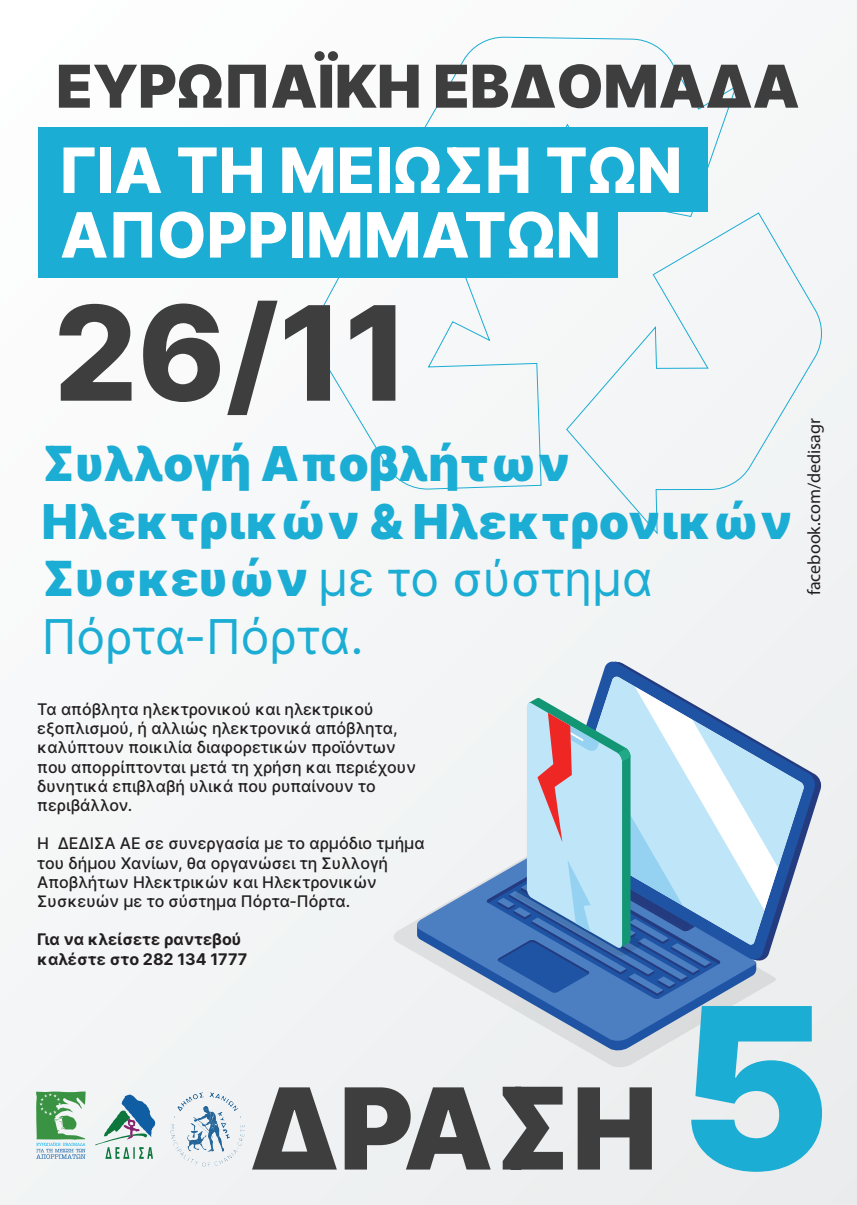
<style>
.page{position:relative;width:857px;height:1205px;background:#fff}
.page>*{position:absolute;margin:0;border:0;box-sizing:border-box;transform-origin:0 0}
.t1{font:800 131.3px "Inter";color:#3e3e3f}
.t2{font:900 113px "Inter";color:#3e3e3f}
.t3{font:800 62.5px/64.6px "Inter";color:#fff}
.t4{font:900 59.1px "Inter";color:#3e3e3f}
.t5{font:900 48px/57.6px "Inter";color:#1badd4}
.t6{font:18px "Myriad Pro";color:#231f20}
.t7{font:500 16px/19.2px "Inter";color:#231f20}
.t8{font:700 16px/19.2px "Inter";color:#231f20}
.s1{font-weight:400}
.s2{font-size:224.8px;color:#1badd4}
</style>
<div class="page">
<div style="left:0;top:0;width:856px;height:1205px;background:#f4f5f6"></div>
<svg style="left:424px;top:36px;width:313px;height:176px"></svg>
<svg style="left:304px;top:277px;width:238px;height:212px"></svg>
<svg style="left:565px;top:212px;width:257px;height:323px"></svg>
<div style="left:38px;top:193px;width:579px;height:84px;background:#1badd4"></div>
<div style="left:38px;top:127px;width:668px;height:84px;background:#1badd4"></div>
<svg style="left:394px;top:921px;width:260px;height:146px"></svg>
<svg style="left:417px;top:1041px;width:254px;height:10px"></svg>
<svg style="left:415px;top:880px;width:329px;height:161px"></svg>
<svg style="left:602px;top:661px;width:213px;height:184px"></svg>
<svg style="left:598px;top:676px;width:166px;height:10px"></svg>
<svg style="left:486px;top:686px;width:317px;height:313px"></svg>
<svg style="left:36px;top:1091px;width:50px;height:68px"></svg>
<svg style="left:95px;top:1094px;width:60px;height:65px"></svg>
<img style="left:170px;top:1092px;width:74px;height:74px">
<h3 class="t4" style="left:56px;top:43px;width:744px">ΕΥΡΩΠΑΪΚΗ ΕΒ∆ΟΜΑ∆Α</h3>
<h3 class="t3" style="left:60px;top:137px;width:623px">ΓΙΑ ΤΗ ΜΕΙΩΣΗ ΤΩΝ<br>ΑΠΟΡΡΙΜΜΑΤΩΝ</h3>
<h1 class="t1" style="left:54px;top:257px;width:357px">26/11</h1>
<h3 class="t5" style="left:42px;top:434px;width:752px">Συλλογή Αποβλήτων<br>Ηλεκτρικών &amp; Ηλεκτρονικών<br>Συσκευών <span class="s1">με το σύστημα<br>Πόρτα-Πόρτα.</span></h3>
<p class="t7" style="left:37px;top:699px;width:380px">Τα απόβλητα ηλεκτρονικού και ηλεκτρικού εξοπλισμού, ή αλλιώς ηλεκτρονικά απόβλητα, καλύπτουν ποικιλία διαφορετικών προϊόντων που απορρίπτονται μετά τη χρήση και περιέχουν δυνητικά επιβλαβή υλικά που ρυπαίνουν το περιβάλλον.</p>
<p class="t7" style="left:37px;top:833px;width:389px">Η ∆Ε∆ΙΣΑ ΑΕ σε συνεργασία με το αρμόδιο τμήμα του δήμου Χανίων, θα οργανώσει τη Συλλογή Αποβλήτων Ηλεκτρικών και Ηλεκτρονικών Συσκευών με το σύστημα Πόρτα-Πόρτα.</p>
<p class="t8" style="left:37px;top:929px;width:211px">Για να κλείσετε ραντεβού καλέστε στο 282 134 1777</p>
<p class="t6" style="left:802px;top:595px;width:179px;rotate:-90deg">facebook.com/dedisagr</p>
<h2 class="t2" style="left:249px;top:1046px;width:582px">∆ΡΑΣΗ <span class="s2">5</span></h2>
</div>
